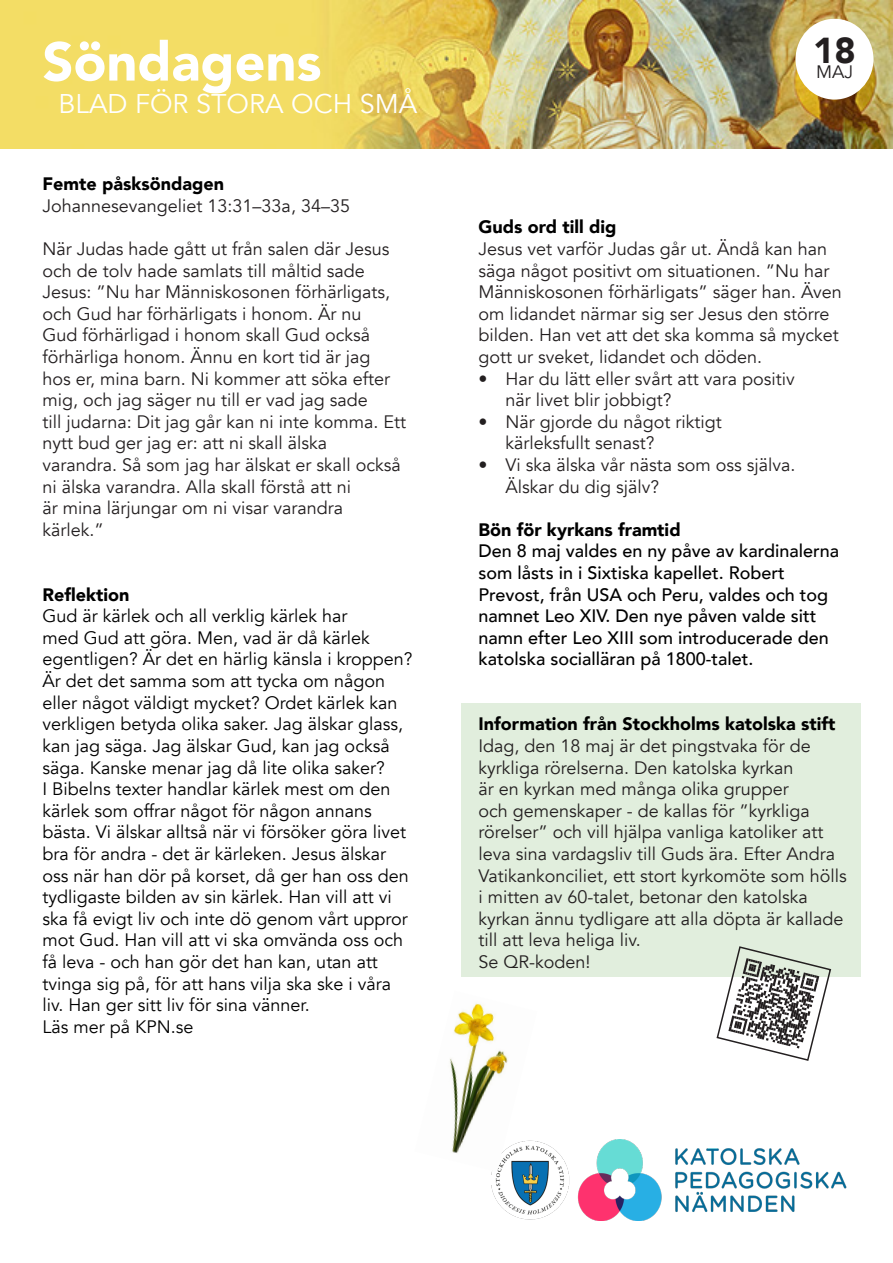
<style>
.page{position:relative;width:893px;height:1263px;background:#fff}
.page>*{position:absolute;margin:0;border:0;box-sizing:border-box;transform-origin:0 0}
.t1{font:900 54px "Avenir";color:#fff}
.t2{font:900 36px "Avenir";color:#231f20}
.t3{font:27px "Avenir";color:#fff}
.t4{font:18px/21.6px "Avenir";color:#231f20}
.t5{font:18px/21.6px "Avenir";color:#000}
.t6{font:500 18px/21.6px "Avenir";color:#000}
.t7{font:900 18px "Avenir";color:#000}
.s1{font-weight:900;color:#000}
.s2{font-weight:900}
</style>
<div class="page">
<div style="left:461px;top:703px;width:399px;height:274px;background:#e1eedd"></div>
<img style="left:0;top:0;width:893px;height:149px">
<img style="left:491px;top:1139px;width:356px;height:81px">
<div style="left:795px;top:19px;width:78px;height:81px;background:#fff;border-radius:50%"></div>
<svg style="left:716px;top:946px;width:116px;height:115px"></svg>
<img style="left:450px;top:1003px;width:87px;height:169px">
<p class="t1" style="left:43px;top:16px;width:280px">Söndagens</p>
<p class="t3" style="left:59px;top:88px;width:360px">BLAD FÖR STORA OCH SMÅ</p>
<p class="t4" style="left:43px;top:174px;width:309px"><span class="s1">Femte påsksöndagen<br></span>Johannesevangeliet 13:31–33a, 34–35</p>
<p class="t4" style="left:43px;top:238px;width:349px">När Judas hade gått ut från salen där Jesus och de tolv hade samlats till måltid sade</p>
<p class="t4" style="left:43px;top:282px;width:349px">Jesus: ”Nu har Människosonen förhärligats, och Gud har förhärligats i honom. Är nu</p>
<p class="t4" style="left:43px;top:325px;width:329px">Gud förhärligad i honom skall Gud också förhärliga honom. Ännu en kort tid är jag</p>
<p class="t4" style="left:43px;top:368px;width:349px">hos er, mina barn. Ni kommer att söka efter mig, och jag säger nu till er vad jag sade</p>
<p class="t4" style="left:43px;top:411px;width:365px">till judarna: Dit jag går kan ni inte komma. Ett nytt bud ger jag er: att ni skall älska</p>
<p class="t4" style="left:43px;top:454px;width:360px">varandra. Så som jag har älskat er skall också ni älska varandra. Alla skall förstå att ni</p>
<p class="t4" style="left:43px;top:498px;width:302px">är mina lärjungar om ni visar varandra</p>
<p class="t4" style="left:43px;top:519px;width:63px">kärlek.”</p>
<p class="t5" style="left:43px;top:584px;width:372px"><span class="s2">Reflektion<br></span>Gud är kärlek och all verklig kärlek har<br>med Gud att göra. Men, vad är då kärlek egentligen? Är det en härlig känsla i kroppen?<br>Är det det samma som att tycka om någon eller något väldigt mycket? Ordet kärlek kan verkligen betyda olika saker. Jag älskar glass, kan jag säga. Jag älskar Gud, kan jag också säga. Kanske menar jag då lite olika saker?<br>I Bibelns texter handlar kärlek mest om den kärlek som offrar något för någon annans bästa. Vi älskar alltså när vi försöker göra livet bra för andra - det är kärleken. Jesus älskar oss när han dör på korset, då ger han oss den tydligaste bilden av sin kärlek. Han vill att vi ska få evigt liv och inte dö genom vårt uppror mot Gud. Han vill att vi ska omvända oss och få leva - och han gör det han kan, utan att tvinga sig på, för att hans vilja ska ske i våra liv. Han ger sitt liv för sina vänner.</p>
<p class="t5" style="left:43px;top:1016px;width:153px">Läs mer på KPN.se</p>
<p class="t2" style="left:813px;top:19px;width:44px">18</p>
<p class="t4" style="left:816px;top:61px;width:39px">MAJ</p>
<p class="t4" style="left:478px;top:217px;width:365px"><span class="s1">Guds ord till dig<br></span>Jesus vet varför Judas går ut. Ändå kan han säga något positivt om situationen. ”Nu har Människosonen förhärligats” säger han. Även om lidandet närmar sig ser Jesus den större bilden. Han vet att det ska komma så mycket gott ur sveket, lidandet och döden.</p>
<p class="t4" style="left:505px;top:368px;width:291px;text-indent:-27px">• Har du lätt eller svårt att vara positiv när livet blir jobbigt?</p>
<p class="t4" style="left:505px;top:411px;width:218px;text-indent:-27px">• När gjorde du något riktigt kärleksfullt senast?</p>
<p class="t4" style="left:505px;top:454px;width:292px;text-indent:-27px">• Vi ska älska vår nästa som oss själva.<br>Älskar du dig själv?</p>
<p class="t7" style="left:478px;top:514px;width:204px">Bön för kyrkans framtid</p>
<p class="t6" style="left:478px;top:539px;width:362px">Den 8 maj valdes en ny påve av kardinalerna som låsts in i Sixtiska kapellet. Robert Prevost, från USA och Peru, valdes och tog namnet Leo XIV. Den nye påven valde sitt namn efter Leo XIII som introducerade den katolska socialläran på 1800-talet.</p>
<p class="t7" style="left:478px;top:709px;width:359px">Information från Stockholms katolska stift</p>
<p class="t4" style="left:478px;top:735px;width:370px">Idag, den 18 maj är det pingstvaka för de kyrkliga rörelserna. Den katolska kyrkan<br>är en kyrkan med många olika grupper<br>och gemenskaper - de kallas för ”kyrkliga rörelser” och vill hjälpa vanliga katoliker att leva sina vardagsliv till Guds ära. Efter Andra Vatikankonciliet, ett stort kyrkomöte som hölls i mitten av 60-talet, betonar den katolska kyrkan ännu tydligare att alla döpta är kallade till att leva heliga liv.</p>
<p class="t4" style="left:478px;top:951px;width:114px">Se QR-koden!</p>
</div>
